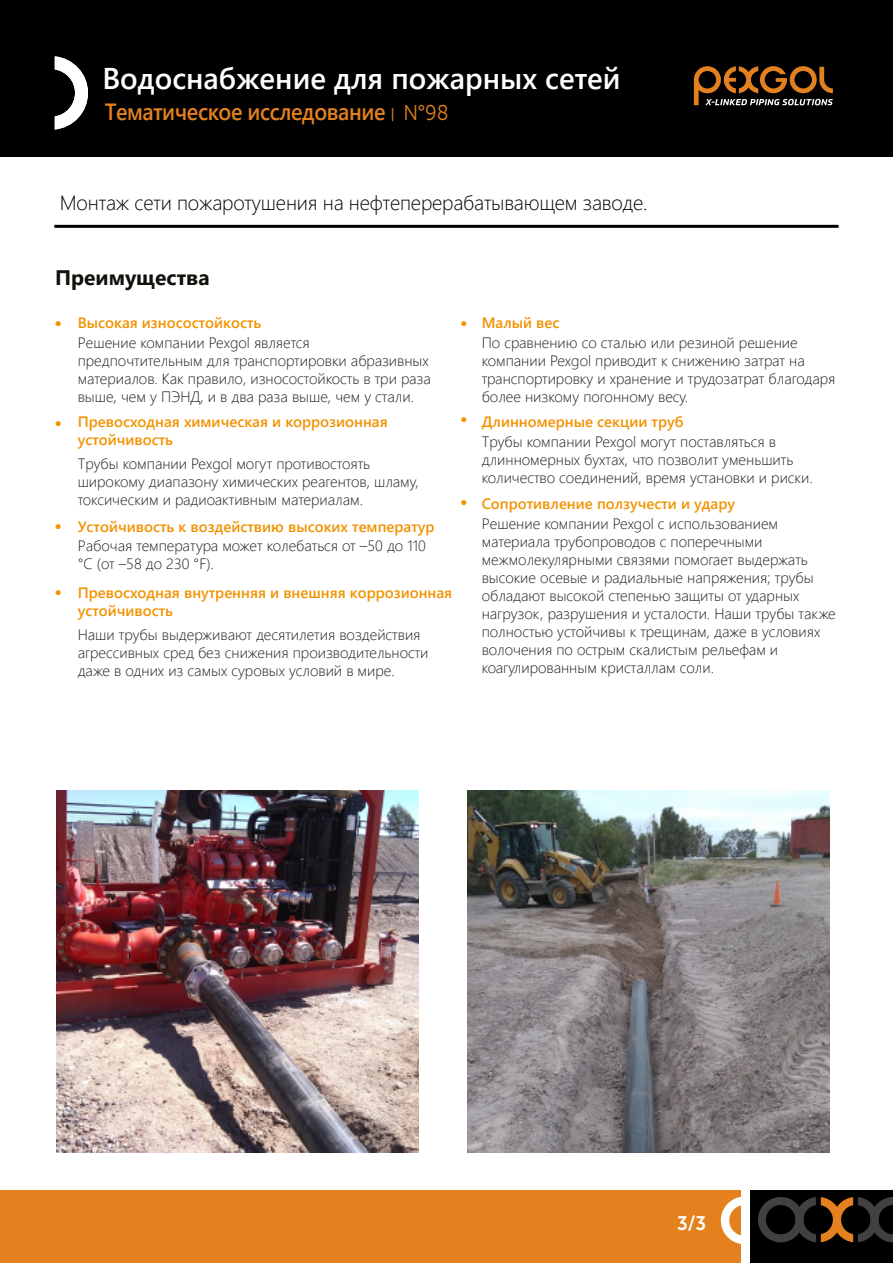
<style>
.page{position:relative;width:893px;height:1263px;background:#fff}
.page>*{position:absolute;margin:0;border:0;box-sizing:border-box;transform-origin:0 0}
.t1{font:600 30px "Segoe UI";color:#fff}
.t2{font:600 23.4px "Segoe UI";letter-spacing:-.02em;color:#e4811e;scale:.92 1}
.t3{font:700 21px "Segoe UI";color:#12100b}
.t4{font:300 20.55px "Segoe UI";letter-spacing:-.01em;color:#000}
.t5{font:19.5px "Museo Sans 700";color:#fff;scale:.96 1}
.t6{font:300 15px/18px "Segoe UI";color:#1d1d1b}
.t7{font:600 15px/18px "Segoe UI";color:#f29200}
.t8{font:15px "Museo Sans 700";color:#f29200}
.s1{font-family:"Museo Sans 300";font-weight:400;font-size:13.8px}
.s2{font-family:"Museo Sans 300";font-weight:400;font-size:21.3px}
</style>
<div class="page">
<div style="left:1px;top:0;width:892px;height:156px;background:#000"></div>
<div style="left:1px;top:1190px;width:740px;height:73px;background:#e4811e"></div>
<svg style="left:721px;top:1197px;width:20px;height:47px"></svg>
<div style="left:750px;top:1190px;width:143px;height:73px;background:#000"></div>
<svg style="left:758px;top:1197px;width:135px;height:45px"></svg>
<svg style="left:55px;top:56px;width:33px;height:73px"></svg>
<svg style="left:694px;top:66px;width:139px;height:39px"></svg>
<hr style="left:54px;top:225px;width:784px;height:3px;background:#000">
<img style="left:56px;top:790px;width:362px;height:362px">
<img style="left:467px;top:790px;width:362px;height:362px">
<h1 class="t1" style="left:102px;top:50px;width:520px">Водоснабжение для пожарных сетей</h1>
<h2 class="t2" style="left:105px;top:89px;width:375px">Тематическое исследование <span class="s1">|</span> <span class="s2">N°98</span></h2>
<h3 class="t4" style="left:60px;top:183px;width:589px">Монтаж сети пожаротушения на нефтеперерабатывающем заводе.</h3>
<h3 class="t3" style="left:55px;top:258px;width:156px">Преимущества</h3>
<p class="t8" style="left:55px;top:315px;width:8px">•</p>
<p class="t7" style="left:78px;top:312px;width:185px">Высокая износостойкость</p>
<p class="t6" style="left:78px;top:332px;width:355px">Решение компании Pexgol является предпочтительным для транспортировки абразивных материалов. Как правило, износостойкость в три раза выше, чем у ПЭНД, и в два раза выше, чем у стали.</p>
<p class="t8" style="left:55px;top:414px;width:8px">•</p>
<p class="t7" style="left:78px;top:412px;width:312px">Превосходная химическая и коррозионная устойчивость</p>
<p class="t6" style="left:78px;top:453px;width:343px">Трубы компании Pexgol могут противостоять широкому диапазону химических реагентов, шламу, токсическим и радиоактивным материалам.</p>
<p class="t8" style="left:55px;top:518px;width:8px">•</p>
<p class="t7" style="left:78px;top:516px;width:358px">Устойчивость к воздействию высоких температур</p>
<p class="t6" style="left:78px;top:535px;width:350px">Рабочая температура может колебаться от –50 до 110 °С (от –58 до 230 °F).</p>
<p class="t8" style="left:55px;top:583px;width:8px">•</p>
<p class="t7" style="left:78px;top:583px;width:376px">Превосходная внутренняя и внешняя коррозионная устойчивость</p>
<p class="t6" style="left:78px;top:624px;width:352px">Наши трубы выдерживают десятилетия воздействия агрессивных сред без снижения производительности даже в одних из самых суровых условий в мире.</p>
<p class="t8" style="left:461px;top:315px;width:8px">•</p>
<p class="t8" style="left:461px;top:411px;width:8px">•</p>
<p class="t8" style="left:461px;top:494px;width:8px">•</p>
<p class="t7" style="left:482px;top:312px;width:79px">Малый вес</p>
<p class="t6" style="left:482px;top:332px;width:355px">По сравнению со сталью или резиной решение компании Pexgol приводит к снижению затрат на транспортировку и хранение и трудозатрат благодаря более низкому погонному весу.</p>
<p class="t7" style="left:482px;top:411px;width:203px">Длинномерные секции труб</p>
<p class="t6" style="left:482px;top:431px;width:333px">Трубы компании Pexgol могут поставляться в длинномерных бухтах, что позволит уменьшить количество соединений, время установки и риски.</p>
<p class="t7" style="left:482px;top:493px;width:255px">Сопротивление ползучести и удару</p>
<p class="t6" style="left:482px;top:514px;width:356px">Решение компании Pexgol с использованием материала трубопроводов с поперечными межмолекулярными связями помогает выдержать высокие осевые и радиальные напряжения; трубы обладают высокой степенью защиты от ударных нагрузок, разрушения и усталости. Наши трубы также полностью устойчивы к трещинам, даже в условиях волочения по острым скалистым рельефам и коагулированным кристаллам соли.</p>
<h3 class="t5" style="left:677px;top:1212px;width:32px">3/3</h3>
</div>
